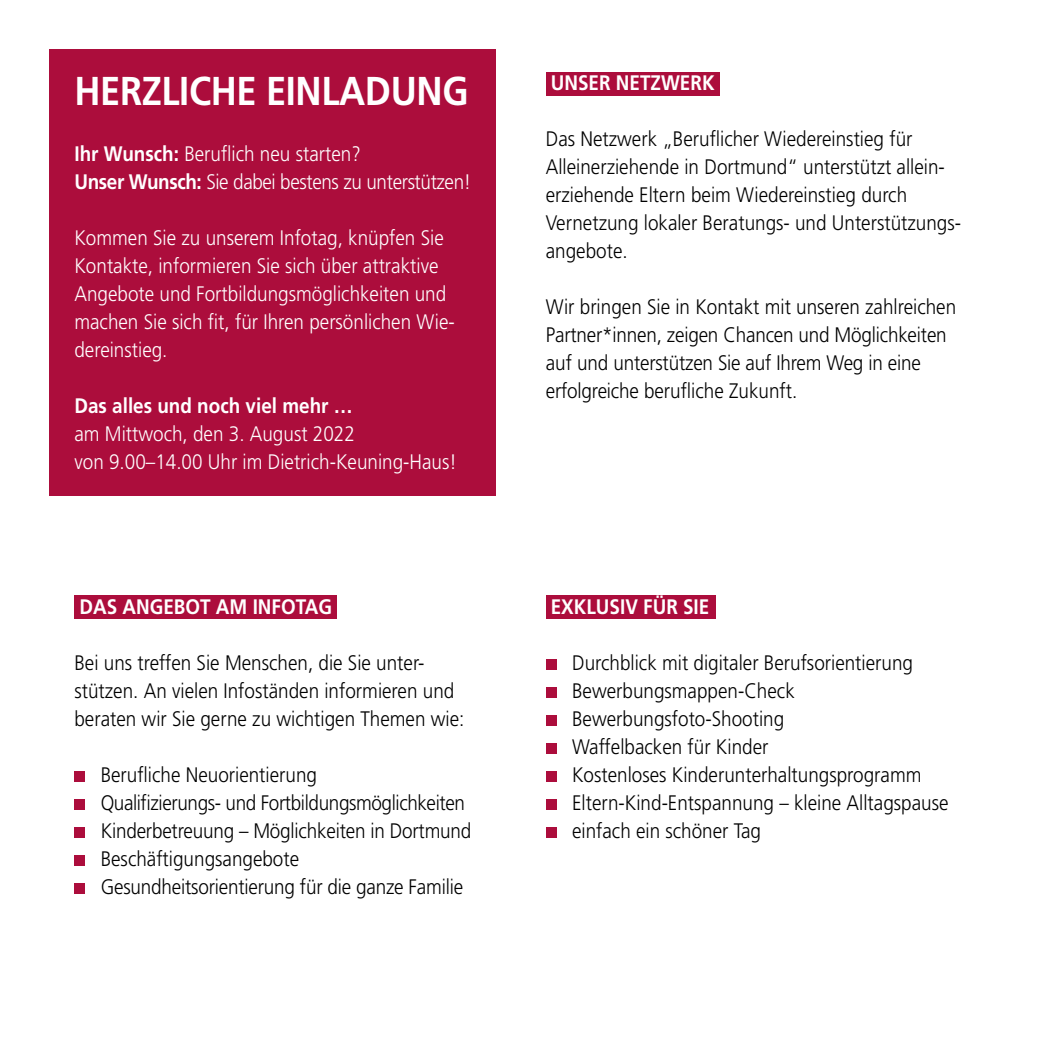
<style>
.page{position:relative;width:1042px;height:1042px;background:#fff}
.page>*{position:absolute;margin:0;border:0;box-sizing:border-box;transform-origin:0 0}
.t1{font:700 40.25px "Frutiger LT Pro";letter-spacing:-.01em;color:#fff;scale:.9 1}
.t2{font:300 21px/28px "Frutiger LT Pro";color:#000;scale:.9 1}
.t3{font:300 21px/28px "Frutiger LT Pro";color:#fff;scale:.9 1}
.t4{font:300 21px/28px "Frutiger LT Pro";letter-spacing:-.02em;color:#fff;scale:.9 1}
.t5{font:700 21px "Frutiger LT Pro";color:#fff;scale:.9 1}
.s1{font-weight:700}
</style>
<div class="page">
<div style="left:546px;top:595px;width:169px;height:24px;background:#ac0d3c"></div>
<div style="left:546px;top:72px;width:173px;height:23px;background:#ac0d3c"></div>
<div style="left:74px;top:595px;width:263px;height:24px;background:#ac0d3c"></div>
<div style="left:74px;top:771px;width:11px;height:11px;background:#ac0d3c"></div>
<div style="left:74px;top:799px;width:11px;height:11px;background:#ac0d3c"></div>
<div style="left:74px;top:827px;width:11px;height:11px;background:#ac0d3c"></div>
<div style="left:74px;top:855px;width:11px;height:11px;background:#ac0d3c"></div>
<div style="left:74px;top:883px;width:11px;height:11px;background:#ac0d3c"></div>
<div style="left:50px;top:50px;width:446px;height:446px;background:#ac0d3c"></div>
<div style="left:546px;top:659px;width:10px;height:11px;background:#ac0d3c"></div>
<div style="left:546px;top:687px;width:10px;height:11px;background:#ac0d3c"></div>
<div style="left:546px;top:715px;width:10px;height:11px;background:#ac0d3c"></div>
<div style="left:546px;top:743px;width:10px;height:11px;background:#ac0d3c"></div>
<div style="left:546px;top:771px;width:10px;height:11px;background:#ac0d3c"></div>
<div style="left:546px;top:799px;width:10px;height:11px;background:#ac0d3c"></div>
<div style="left:546px;top:827px;width:10px;height:11px;background:#ac0d3c"></div>
<h1 class="t1" style="left:74px;top:67px;width:439px">HERZLICHE EINLADUNG</h1>
<p class="t4" style="left:74px;top:139px;width:442px"><span class="s1">Ihr Wunsch:</span> Beruflich neu starten?<br><span class="s1">Unser Wunsch:</span> Sie dabei bestens zu unterstützen!</p>
<p class="t3" style="left:74px;top:223px;width:424px">Kommen Sie zu unserem Infotag, knüpfen Sie Kontakte, informieren Sie sich über attraktive Angebote und Fortbildungsmöglichkeiten und machen Sie sich fit, für Ihren persönlichen Wie&shy;dereinstieg.</p>
<p class="t5" style="left:74px;top:393px;width:311px">Das alles und noch viel mehr …</p>
<p class="t3" style="left:74px;top:419px;width:426px">am Mittwoch, den 3. August 2022<br>von 9.00–14.00 Uhr im Dietrich-Keuning-Haus!</p>
<p class="t5" style="left:79px;top:594px;width:282px">DAS ANGEBOT AM INFOTAG</p>
<p class="t2" style="left:74px;top:648px;width:435px">Bei uns treffen Sie Menschen, die Sie unter&shy;stützen. An vielen Infoständen informieren und beraten wir Sie gerne zu wichtigen Themen wie:</p>
<p class="t2" style="left:101px;top:760px;width:413px">Berufliche Neuorientierung<br>Qualifizierungs- und Fortbildungsmöglichkeiten Kinderbetreuung – Möglichkeiten in Dortmund Beschäftigungsangebote Gesundheitsorientierung für die ganze Familie</p>
<p class="t5" style="left:551px;top:71px;width:184px">UNSER NETZWERK</p>
<p class="t2" style="left:546px;top:125px;width:463px">Das Netzwerk „Beruflicher Wiedereinstieg für Alleinerziehende in Dortmund“ unterstützt allein&shy;erziehende Eltern beim Wiedereinstieg durch Vernetzung lokaler Beratungs- und Unterstützungs&shy;angebote.</p>
<p class="t2" style="left:546px;top:293px;width:457px">Wir bringen Sie in Kontakt mit unseren zahlreichen Partner*innen, zeigen Chancen und Möglichkeiten auf und unterstützen Sie auf Ihrem Weg in eine erfolgreiche berufliche Zukunft.</p>
<p class="t5" style="left:551px;top:594px;width:178px">EXKLUSIV FÜR SIE</p>
<p class="t2" style="left:572px;top:648px;width:420px">Durchblick mit digitaler Berufsorientierung Bewerbungsmappen-Check Bewerbungsfoto-Shooting<br>Waffelbacken für Kinder<br>Kostenloses Kinderunterhaltungsprogramm Eltern-Kind-Entspannung – kleine Alltagspause einfach ein schöner Tag</p>
</div>
